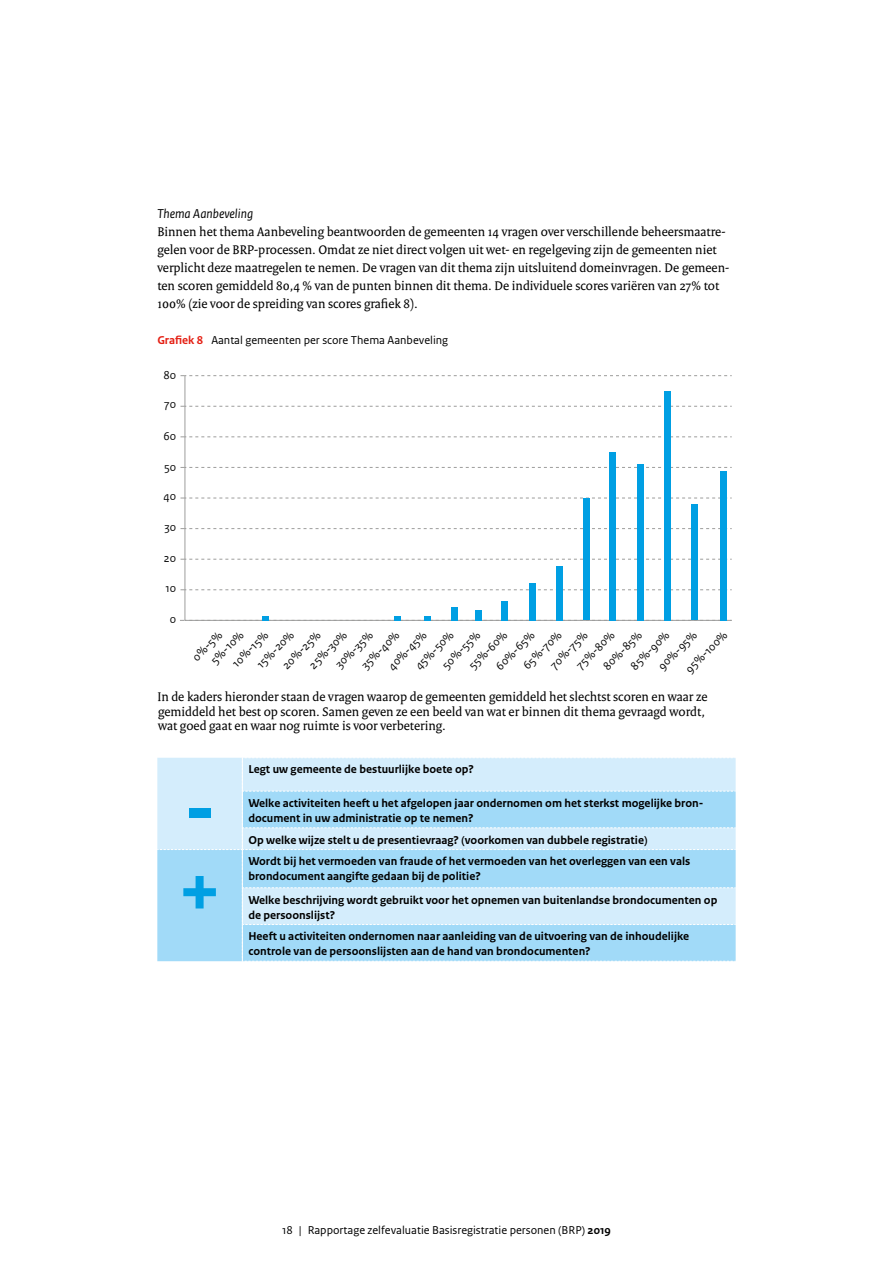
<style>
.page{position:relative;width:893px;height:1263px;background:#fff}
.page>*{position:absolute;margin:0;border:0;box-sizing:border-box;transform-origin:0 0}
.t1{font:700 82.5px "Rijksoverheid Sans Text";color:#009fe3}
.t2{font:13.5px/18px "Rijksoverheid Serif";color:#000}
.t3{font:italic 13.5px "Rijksoverheid Sans Text";color:#000}
.t4{font:700 12px/15px "Rijksoverheid Sans Text";color:#000}
.t5{font:12px/15.1px "Rijksoverheid Sans Text TT";color:#070707}
.t6{font:12px "Rijksoverheid Sans Text";color:#000}
.s1{font-weight:700;color:#e41f13}
.s2{font-weight:700}
</style>
<div class="page">
<hr style="left:185px;top:376px;width:1px;height:244px;background:#9d9d9c">
<div style="left:720px;top:471px;width:6px;height:149px;background:#009fe3"></div>
<div style="left:691px;top:504px;width:6px;height:116px;background:#009fe3"></div>
<div style="left:664px;top:391px;width:6px;height:229px;background:#009fe3"></div>
<div style="left:637px;top:464px;width:6px;height:156px;background:#009fe3"></div>
<div style="left:609px;top:452px;width:6px;height:168px;background:#009fe3"></div>
<div style="left:583px;top:498px;width:6px;height:122px;background:#009fe3"></div>
<div style="left:556px;top:566px;width:6px;height:54px;background:#009fe3"></div>
<div style="left:529px;top:583px;width:6px;height:37px;background:#009fe3"></div>
<div style="left:502px;top:601px;width:6px;height:19px;background:#009fe3"></div>
<div style="left:475px;top:610px;width:6px;height:10px;background:#009fe3"></div>
<div style="left:451px;top:607px;width:7px;height:13px;background:#009fe3"></div>
<svg style="left:180px;top:616px;width:552px;height:5px"></svg>
<svg style="left:180px;top:375px;width:552px;height:1px"></svg>
<svg style="left:180px;top:406px;width:552px;height:1px"></svg>
<svg style="left:180px;top:436px;width:552px;height:1px"></svg>
<svg style="left:180px;top:467px;width:552px;height:1px"></svg>
<svg style="left:180px;top:498px;width:552px;height:1px"></svg>
<svg style="left:180px;top:528px;width:552px;height:1px"></svg>
<svg style="left:180px;top:559px;width:552px;height:1px"></svg>
<svg style="left:180px;top:589px;width:552px;height:1px"></svg>
<svg style="left:157px;top:757px;width:579px;height:205px;background:#b9e3f9"></svg>
<p class="t3" style="left:157px;top:206px;width:97px">Thema Aanbeveling</p>
<p class="t2" style="left:157px;top:222px;width:573px">Binnen het thema Aanbeveling beantwoorden de gemeenten 14 vragen over verschillende beheersmaatre&shy;gelen voor de BRP-processen. Omdat ze niet direct volgen uit wet- en regelgeving zijn de gemeenten niet verplicht deze maatregelen te nemen. De vragen van dit thema zijn uitsluitend domeinvragen. De gemeen&shy;ten scoren gemiddeld 80,4 % van de punten binnen dit thema. De individuele scores variëren van 27% tot 100% (zie voor de spreiding van scores grafiek 8).</p>
<p class="t6" style="left:157px;top:333px;width:292px"><span class="s1">Grafiek 8</span> Aantal gemeenten per score Thema Aanbeveling</p>
<p class="t5" style="left:163px;top:367px;width:14px">80</p>
<p class="t5" style="left:164px;top:397px;width:13px">70</p>
<p class="t5" style="left:163px;top:428px;width:14px">60</p>
<p class="t5" style="left:164px;top:459px;width:14px">50</p>
<p class="t5" style="left:164px;top:489px;width:14px">40</p>
<p class="t5" style="left:164px;top:520px;width:13px">30</p>
<p class="t5" style="left:164px;top:551px;width:14px">20</p>
<p class="t5" style="left:165px;top:580px;width:12px">10</p>
<p class="t5" style="left:170px;top:612px;width:8px">0</p>
<p class="t5" style="left:254px;top:661px;width:49px;rotate:-45deg">15%-20%</p>
<p class="t5" style="left:306px;top:662px;width:50px;rotate:-45deg">25%-30%</p>
<p class="t5" style="left:385px;top:662px;width:51px;rotate:-45deg">40%-45%</p>
<p class="t5" style="left:465px;top:662px;width:51px;rotate:-45deg">55%-60%</p>
<p class="t5" style="left:492px;top:663px;width:51px;rotate:-45deg">60%-65%</p>
<p class="t5" style="left:197px;top:646px;width:43px;text-indent:-11px;rotate:-45deg">0%-5%<br>5%-10%</p>
<p class="t5" style="left:229px;top:660px;width:47px;rotate:-45deg">10%-15%</p>
<p class="t5" style="left:279px;top:662px;width:50px;rotate:-45deg">20%-25%</p>
<p class="t5" style="left:332px;top:661px;width:49px;rotate:-45deg">30%-35%</p>
<p class="t5" style="left:358px;top:662px;width:50px;rotate:-45deg">35%-40%</p>
<p class="t5" style="left:520px;top:662px;width:50px;rotate:-45deg">65%-70%</p>
<p class="t5" style="left:547px;top:661px;width:49px;rotate:-45deg">70%-75%</p>
<p class="t5" style="left:573px;top:662px;width:50px;rotate:-45deg">75%-80%</p>
<p class="t5" style="left:412px;top:662px;width:51px;rotate:-45deg">45%-50%</p>
<p class="t5" style="left:439px;top:662px;width:50px;rotate:-45deg">50%-55%</p>
<p class="t5" style="left:682px;top:666px;width:56px;rotate:-45deg">95%-100%</p>
<p class="t2" style="left:157px;top:689px;width:552px;line-height:14.9px">In de kaders hieronder staan de vragen waarop de gemeenten gemiddeld het slechtst scoren en waar ze gemiddeld het best op scoren. Samen geven ze een beeld van wat er binnen dit thema gevraagd wordt, wat goed gaat en waar nog ruimte is voor verbetering.</p>
<p class="t5" style="left:600px;top:663px;width:51px;rotate:-45deg">80%-85%</p>
<p class="t5" style="left:627px;top:663px;width:51px;rotate:-45deg">85%-90%</p>
<p class="t5" style="left:655px;top:663px;width:51px;rotate:-45deg">90%-95%</p>
<h1 class="t1" style="left:184px;top:763px;width:34px">-</h1>
<h1 class="t1" style="left:178px;top:843px;width:45px">+</h1>
<p class="t4" style="left:248px;top:762px;width:227px">Legt uw gemeente de bestuurlijke boete op?</p>
<p class="t4" style="left:248px;top:796px;width:455px">Welke activiteiten heeft u het afgelopen jaar ondernomen om het sterkst mogelijke bron&shy;document in uw administratie op te nemen?</p>
<p class="t4" style="left:248px;top:832px;width:401px">Op welke wijze stelt u de presentievraag? (voorkomen van dubbele registratie)</p>
<p class="t4" style="left:248px;top:854px;width:443px">Wordt bij het vermoeden van fraude of het vermoeden van het overleggen van een vals brondocument aangifte gedaan bij de politie?</p>
<p class="t4" style="left:248px;top:892px;width:470px">Welke beschrijving wordt gebruikt voor het opnemen van buitenlandse brondocumenten op de persoonslijst?</p>
<p class="t4" style="left:248px;top:929px;width:442px">Heeft u activiteiten ondernomen naar aanleiding van de uitvoering van de inhoudelijke controle van de persoonslijsten aan de hand van brondocumenten?</p>
<p class="t6" style="left:282px;top:1223px;width:330px">18 | Rapportage zelfevaluatie Basisregistratie personen (BRP) <span class="s2">2019</span></p>
</div>
